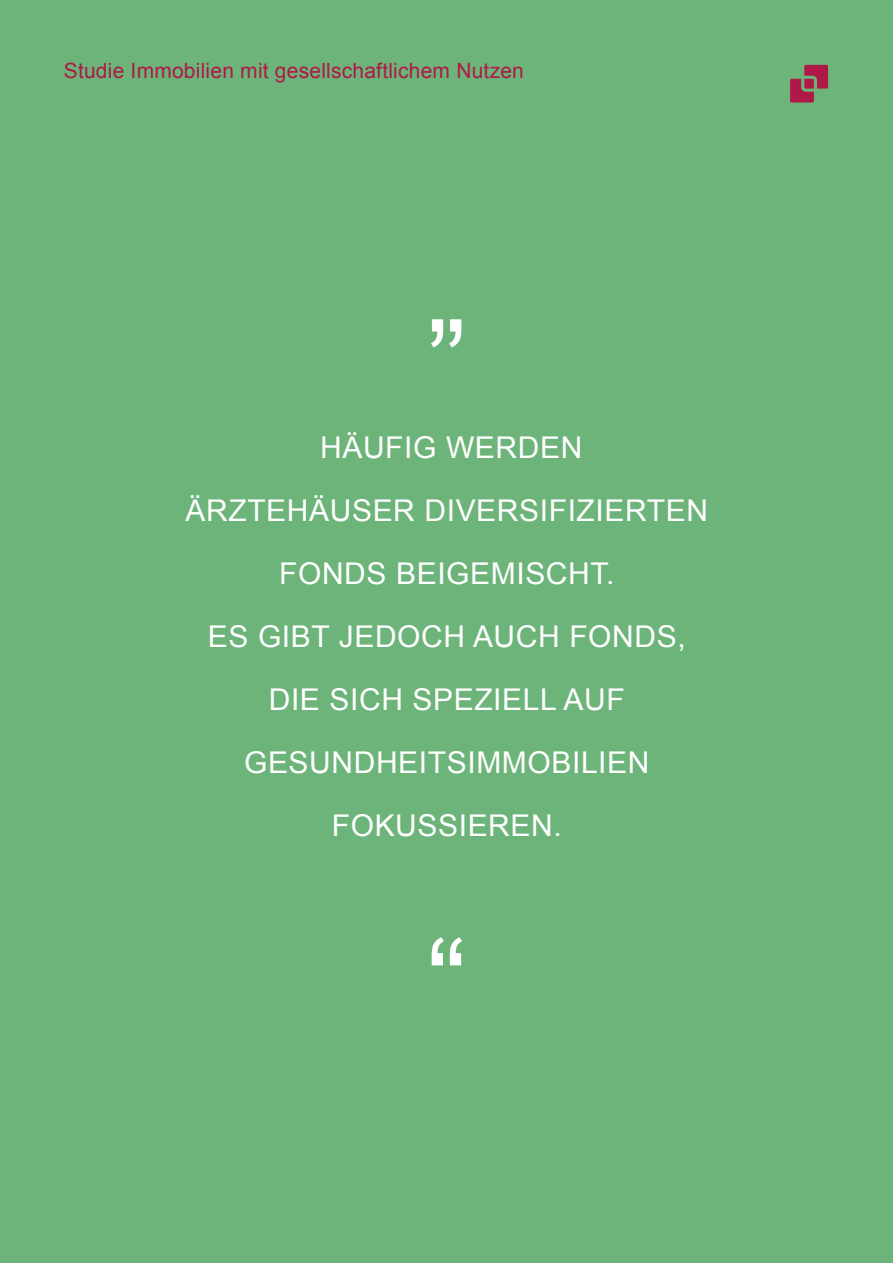
<style>
.page{position:relative;width:893px;height:1263px;background:#6db47a}
.page>*{position:absolute;margin:0;border:0;box-sizing:border-box;transform-origin:0 0}
.Copy{font:120px "Arial";color:#fff}
.Copy-2{font:30px/63px "Arial";letter-spacing:.02em;color:#fff;text-align:center}
.Headline_22{font:21px "Arial";letter-spacing:.01em;color:#ae1947}
</style>
<div class="page">
<svg style="left:790px;top:65px;width:38px;height:38px"></svg>
<p class="Headline_22" style="left:64px;top:57px;width:473px">Studie Immobilien mit gesellschaftlichem Nutzen |</p>
<p class="Copy" style="left:427px;top:211px;width:41px">„</p>
<p class="Copy-2" style="left:186px;top:416px;width:524px">HÄUFIG WERDEN<br>ÄRZTEHÄUSER DIVERSIFIZIERTEN<br>FONDS BEIGEMISCHT.<br>ES GIBT JEDOCH AUCH FONDS,<br>DIE SICH SPEZIELL AUF<br>GESUNDHEITSIMMOBILIEN<br>FOKUSSIEREN.</p>
<p class="Copy" style="left:427px;top:904px;width:41px">“</p>
</div>
